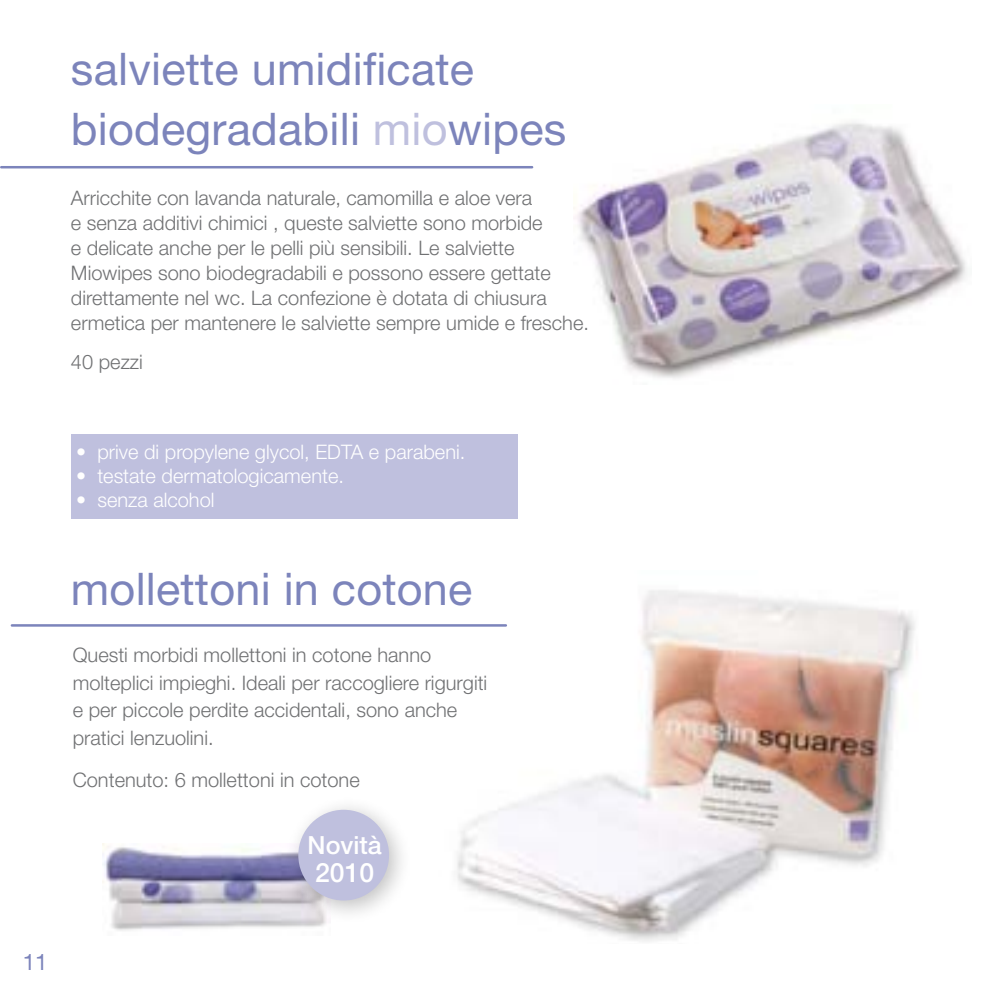
<style>
.page{position:relative;width:993px;height:993px;background:#fff}
.page>*{position:absolute;margin:0;border:0;box-sizing:border-box;transform-origin:0 0}
.t1{font:45px/60px "Helvetica Neue";letter-spacing:.005em;color:#7c84bb}
.t2{font:500 26.5px "Helvetica Neue";color:#fff}
.t3{font:500 25px "Helvetica Neue";color:#fff}
.t4{font:22.5px "Helvetica Neue";color:#7c84bb}
.t5{font:300 20px/25px "Helvetica Neue";color:#707173}
.t6{font:300 20px "Helvetica Neue";color:#fff}
.s1{color:#bfc0de}
</style>
<div class="page">
<hr style="left:1px;top:166px;width:531px;height:2px;background:#7c84bb">
<img style="left:573px;top:122px;width:394px;height:257px">
<div style="left:71px;top:433px;width:446px;height:85px;background:#bfc0de"></div>
<img style="left:438px;top:590px;width:477px;height:352px">
<hr style="left:12px;top:624px;width:493px;height:2px;background:#7c84bb">
<img style="left:103px;top:843px;width:180px;height:88px">
<div style="left:283px;top:794px;width:141px;height:141px;background:#000;opacity:.25"></div>
<div style="left:298px;top:809px;width:91px;height:91px;background:#bfc0de;border-radius:50%"></div>
<h1 class="t1" style="left:71px;top:38px;width:496px">salviette umidificate biodegradabili <span class="s1">mio</span>wipes</h1>
<p class="t5" style="left:71px;top:185px;width:519px">Arricchite con lavanda naturale, camomilla e aloe vera<br>e senza additivi chimici , queste salviette sono morbide<br>e delicate anche per le pelli più sensibili. Le salviette Miowipes sono biodegradabili e possono essere gettate direttamente nel wc. La confezione è dotata di chiusura ermetica per mantenere le salviette sempre umide e fresche.</p>
<p class="t5" style="left:71px;top:349px;width:73px">40 pezzi</p>
<p class="t4" style="left:23px;top:948px;width:27px">11</p>
<p class="t6" style="left:76px;top:439px;width:390px">• prive di propylene glycol, EDTA e parabeni.</p>
<p class="t6" style="left:76px;top:463px;width:269px">• testate dermatologicamente.</p>
<p class="t6" style="left:76px;top:487px;width:140px">• senza alcohol</p>
<h1 class="t1" style="left:71px;top:557px;width:403px">mollettoni in cotone</h1>
<p class="t5" style="left:73px;top:641px;width:416px;line-height:27.5px">Questi morbidi mollettoni in cotone hanno molteplici impieghi. Ideali per raccogliere rigurgiti e per piccole perdite accidentali, sono anche pratici lenzuolini.</p>
<p class="t5" style="left:73px;top:766px;width:288px">Contenuto: 6 mollettoni in cotone</p>
<p class="t3" style="left:307px;top:829px;width:76px">Novità</p>
<h2 class="t2" style="left:315px;top:856px;width:61px">2010</h2>
</div>
